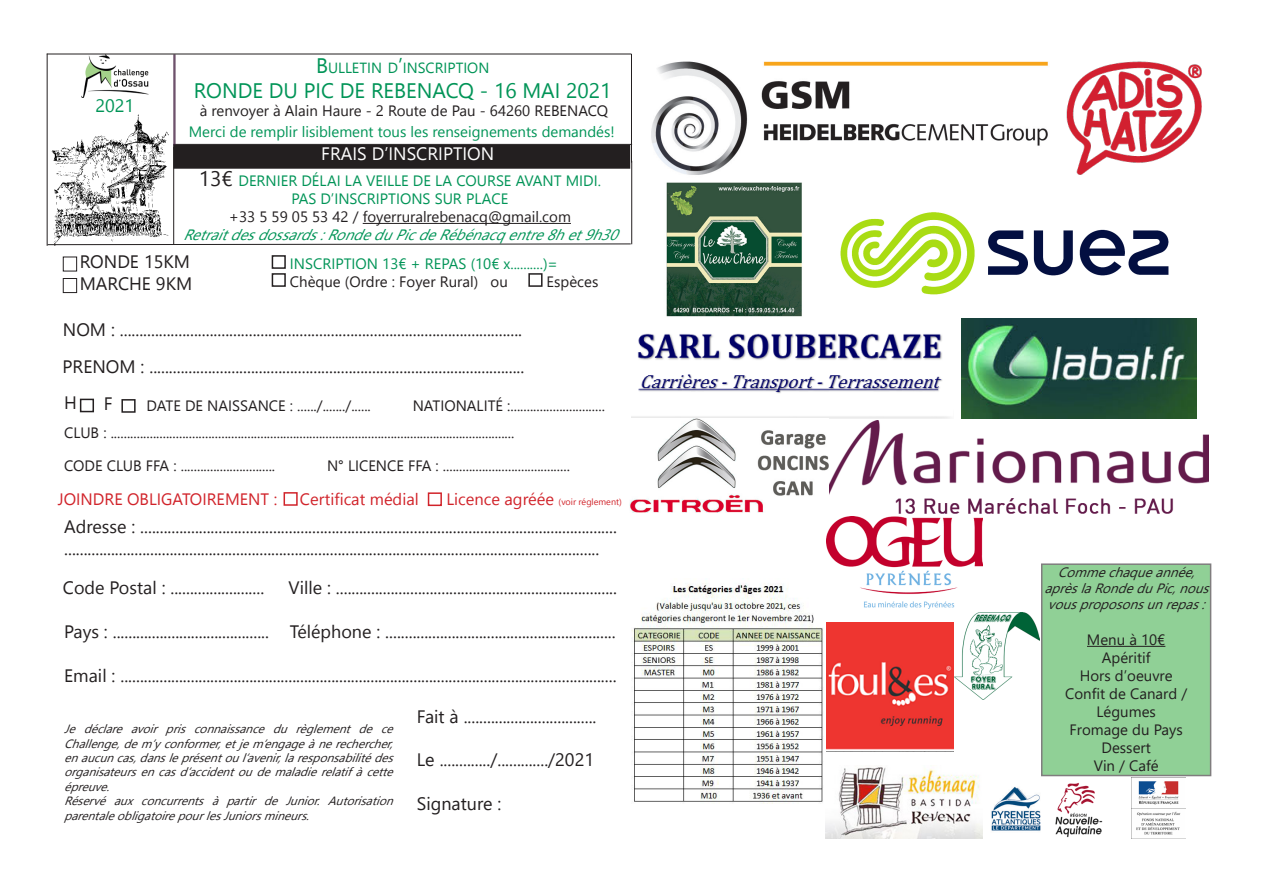
<style>
.page{position:relative;width:1263px;height:893px;background:#fff}
.page>*{position:absolute;margin:0;border:0;box-sizing:border-box;transform-origin:0 0}
.t1{font:18px "Segoe UI";color:#231f20}
.t2{font:18px "Segoe UI Emoji";color:#231f20}
.t3{font:16.5px "Segoe UI";color:#d1232a}
.t4{font:16.5px "Segoe UI Emoji";color:#d1232a}
.t5{font:15px "Segoe UI";color:#231f20}
.t6{font:15px "Segoe UI";color:#009457}
.t7{font:15px "Segoe UI Emoji";color:#009457}
.t8{font:15px "Segoe UI Emoji";color:#231f20}
.t9{font:italic 15px "Segoe UI Emoji";color:#009457}
.t10{font:14.7px "Segoe UI Emoji";color:#009457}
.t11{font:italic 13.5px/16.2px "Segoe UI";color:#231f20;text-align:center}
.t12{font:italic 12px "Segoe UI Emoji";color:#231f20}
.t13{font:9px "Segoe UI Emoji";color:#d1232a}
</style>
<div class="page">
<img style="left:81px;top:55px;width:68px;height:42px">
<hr style="left:173px;top:144px;width:459px;height:1px;background:#231f20">
<hr style="left:175px;top:54px;width:1px;height:96px;background:#401a3d">
<hr style="left:174px;top:54px;width:1px;height:96px;background:#401a3d">
<hr style="left:47px;top:54px;width:584px;height:1px;background:#231f20">
<hr style="left:47px;top:54px;width:1px;height:192px;background:#231f20">
<hr style="left:631px;top:54px;width:1px;height:109px;background:#231f20">
<div style="left:173px;top:145px;width:457px;height:24px;border:2px solid #231f20"></div>
<hr style="left:631px;top:161px;width:1px;height:83px;background:#231f20">
<div style="left:63px;top:257px;width:14px;height:14px;border:1px solid #231f20"></div>
<div style="left:63px;top:278px;width:14px;height:15px;border:1px solid #231f20"></div>
<div style="left:80px;top:399px;width:14px;height:13px;border:2px solid #231f20"></div>
<div style="left:121px;top:399px;width:15px;height:14px;border:2px solid #231f20"></div>
<div style="left:428px;top:492px;width:14px;height:14px;border:2px solid #d1232a"></div>
<div style="left:284px;top:492px;width:14px;height:14px;border:2px solid #d1232a"></div>
<div style="left:272px;top:255px;width:14px;height:14px;border:2px solid #231f20"></div>
<div style="left:272px;top:273px;width:14px;height:14px;border:2px solid #231f20"></div>
<div style="left:528px;top:273px;width:14px;height:14px;border:2px solid #231f20"></div>
<img style="left:1066px;top:61px;width:136px;height:114px">
<img style="left:826px;top:516px;width:156px;height:93px">
<img style="left:826px;top:623px;width:127px;height:127px">
<img style="left:991px;top:782px;width:112px;height:56px">
<img style="left:632px;top:583px;width:191px;height:221px">
<img style="left:1131px;top:777px;width:54px;height:62px">
<img style="left:651px;top:61px;width:397px;height:114px">
<img style="left:840px;top:212px;width:329px;height:83px">
<div style="left:1042px;top:564px;width:168px;height:211px;background:#90d096"></div>
<hr style="left:1087px;top:646px;width:78px;height:1px;background:#231f20">
<img style="left:73px;top:115px;width:96px;height:32px">
<img style="left:632px;top:333px;width:318px;height:85px">
<img style="left:962px;top:318px;width:234px;height:100px">
<img style="left:954px;top:612px;width:86px;height:88px">
<img style="left:828px;top:421px;width:380px;height:92px">
<img style="left:630px;top:418px;width:198px;height:95px">
<img style="left:826px;top:767px;width:157px;height:71px">
<img style="left:666px;top:183px;width:136px;height:134px">
<svg style="left:47px;top:147px;width:584px;height:99px"></svg>
<p class="t10" style="left:328px;top:59px;width:56px">◆●● ▼■</p>
<p class="t10" style="left:456px;top:59px;width:35px">▼□■</p>
<p class="t8" style="left:200px;top:101px;width:50px">→ ■❖□</p>
<p class="t8" style="left:273px;top:101px;width:77px">→ ●■ ★◆</p>
<p class="t8" style="left:397px;top:101px;width:24px">□◆▼</p>
<p class="t7" style="left:285px;top:122px;width:48px">● ●▲ ●</p>
<p class="t7" style="left:360px;top:122px;width:102px">■▼ ▼□◆▲ ● ▲ ■▲</p>
<p class="t7" style="left:480px;top:122px;width:59px">■ ■▼▲</p>
<p class="t8" style="left:367px;top:208px;width:61px">□ ◆●</p>
<p class="t9" style="left:199px;top:226px;width:163px">▼ ▼ ▲ □▲▲ ▲ □■</p>
<p class="t9" style="left:472px;top:226px;width:67px">■ ❑ ■▼</p>
<p class="t6" style="left:290px;top:249px;width:269px">INSCRIPTION 13€ + REPAS (10€ x..........)=</p>
<p class="t5" style="left:290px;top:267px;width:219px">Chèque (Ordre : Foyer Rural) ou</p>
<p class="t5" style="left:547px;top:267px;width:53px">Espèces</p>
<p class="t2" style="left:74px;top:577px;width:84px">□ □▲▼ ●</p>
<p class="t2" style="left:102px;top:665px;width:6px">●</p>
<p class="t3" style="left:325px;top:484px;width:42px">▼i ▼</p>
<p class="t4" style="left:415px;top:489px;width:5px">●</p>
<p class="t4" style="left:474px;top:489px;width:11px">■</p>
<p class="t13" style="left:592px;top:496px;width:29px">● ■▼</p>
<p class="t2" style="left:307px;top:621px;width:57px">● □■</p>
<p class="t12" style="left:103px;top:722px;width:54px">● ❖□</p>
<p class="t12" style="left:180px;top:722px;width:79px">▲ □■■ ▲▲ ■</p>
<p class="t12" style="left:280px;top:722px;width:43px">◆ ➔●</p>
<p class="t12" style="left:85px;top:736px;width:26px">●● ■</p>
<p class="t12" style="left:169px;top:736px;width:31px">□■ □</p>
<p class="t12" style="left:270px;top:736px;width:61px">■ →■</p>
<p class="t12" style="left:70px;top:750px;width:108px">■ ◆ ◆■ ▲ ■▲●</p>
<p class="t12" style="left:199px;top:750px;width:172px">▲■▼□◆● ❖■ ● ▲ □■▲ ●▼</p>
<p class="t12" style="left:64px;top:765px;width:117px">□ ■▲▼◆▲ ■ ▲</p>
<p class="t12" style="left:222px;top:765px;width:36px">■▼□◆</p>
<p class="t12" style="left:291px;top:765px;width:10px">●</p>
<p class="t12" style="left:331px;top:765px;width:62px">● ▼ → ▼▼</p>
<p class="t12" style="left:120px;top:794px;width:105px">◆ □■ ◆ ■▼▲ →</p>
<p class="t12" style="left:290px;top:794px;width:30px">◆■□</p>
<p class="t12" style="left:336px;top:794px;width:64px">◆▼□ ▲ ▼□■</p>
<p class="t12" style="left:87px;top:808px;width:80px">■▼● □● ▼□</p>
<p class="t12" style="left:185px;top:808px;width:128px">□◆ ● ▲ ◆■□▲ ■ ◆▲</p>
<p class="t1" style="left:417px;top:700px;width:181px">Fait à ..................................</p>
<p class="t1" style="left:417px;top:743px;width:179px">Le ............./............./2021</p>
<p class="t1" style="left:417px;top:786px;width:86px">Signature :</p>
<p class="t11" style="left:1044px;top:562px;width:174px">Commechaqueannée, aprèslaRondeduPic,nous vousproposonsunrepas:</p>
<p class="t5" style="left:1087px;top:626px;width:80px">Menu à 10€</p>
<p class="t5" style="left:1102px;top:644px;width:50px">Apéritif</p>
<p class="t5" style="left:1080px;top:662px;width:94px">Hors d’oeuvre</p>
<p class="t5" style="left:1065px;top:680px;width:123px">Confit de Canard /</p>
<p class="t5" style="left:1096px;top:698px;width:61px">Légumes</p>
<p class="t5" style="left:1069px;top:716px;width:115px">Fromage du Pays</p>
<p class="t5" style="left:1101px;top:734px;width:51px">Dessert</p>
<p class="t5" style="left:1094px;top:752px;width:66px">Vin / Café</p>
</div>
